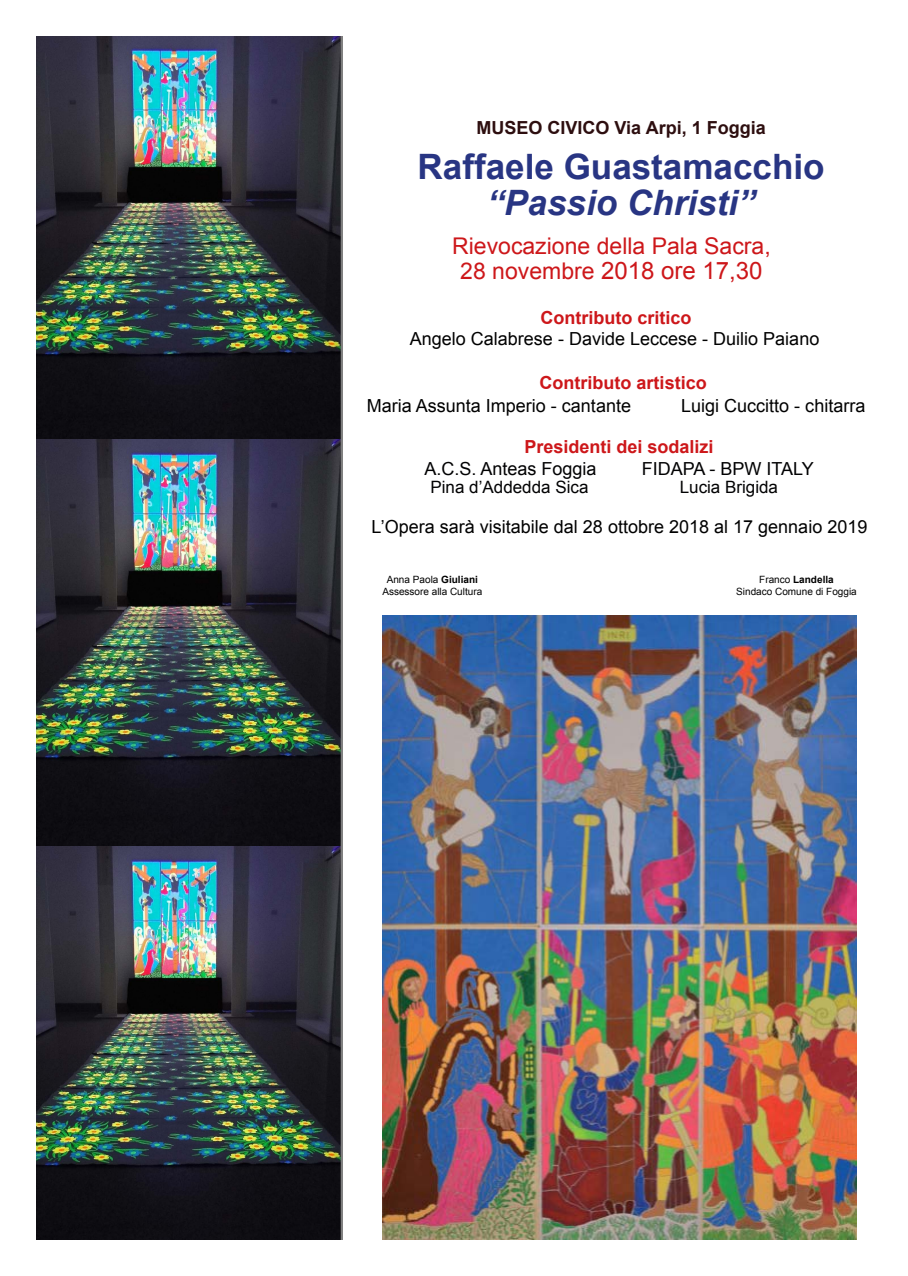
<style>
.page{position:relative;width:908px;height:1276px;background:#fff}
.page>*{position:absolute;margin:0;border:0;box-sizing:border-box;transform-origin:0 0}
.t1{font:700 35px "Arial";color:#283583}
.t2{font:italic 700 35px "Arial";color:#283583}
.t3{font:24px "Arial";color:#cd171a}
.t4{font:23px "Arial";color:#cd171a}
.t5{font:18px "Arial";color:#000}
.t6{font:700 18px "Arial";color:#cd171a}
.t7{font:18px "Arial";color:#020203}
.t8{font:700 18px "Arial";color:#2d0e0f}
.t9{font:17px "Arial";color:#020203}
.t10{font:10px/11.9px "Arial";color:#000;text-align:center}
.s1{font-size:23px}
.s2{font-weight:700}
</style>
<div class="page">
<img style="left:36px;top:36px;width:306px;height:403px">
<img style="left:36px;top:439px;width:306px;height:407px">
<img style="left:36px;top:846px;width:306px;height:394px">
<img style="left:382px;top:616px;width:474px;height:624px">
<p class="t8" style="left:476px;top:115px;width:291px">MUSEO CIVICO Via Arpi, 1 Foggia</p>
<h1 class="t1" style="left:417px;top:143px;width:408px">Raffaele Guastamacchio</h1>
<h1 class="t2" style="left:486px;top:180px;width:270px">“Passio Christi”</h1>
<p class="t4" style="left:452px;top:231px;width:320px">Rievocazione della Pala Sacra,</p>
<h2 class="t3" style="left:460px;top:254px;width:304px"><span class="s1">28 novembre</span> 2018 ore 17,30</h2>
<p class="t6" style="left:540px;top:305px;width:153px">Contributo critico</p>
<p class="t5" style="left:409px;top:327px;width:411px">Angelo Calabrese - Davide Leccese - Duilio Paiano</p>
<p class="t6" style="left:539px;top:371px;width:169px">Contributo artistico</p>
<p class="t5" style="left:366px;top:394px;width:266px">Maria Assunta Imperio - cantante</p>
<p class="t5" style="left:680px;top:394px;width:186px">Luigi Cuccitto - chitarra</p>
<p class="t6" style="left:524px;top:434px;width:191px">Presidenti dei sodalizi</p>
<p class="t7" style="left:424px;top:456px;width:174px">A.C.S. Anteas Foggia</p>
<p class="t7" style="left:641px;top:456px;width:174px">FIDAPA - BPW ITALY</p>
<p class="t9" style="left:430px;top:476px;width:159px">Pina d’Addedda Sica</p>
<p class="t9" style="left:679px;top:476px;width:100px">Lucia Brigida</p>
<p class="t5" style="left:371px;top:515px;width:497px">L’Opera sarà visitabile dal 28 ottobre 2018 al 17 gennaio 2019</p>
<p class="t10" style="left:382px;top:573px;width:101px">Anna Paola <span class="s2">Giuliani<br></span>Assessore alla Cultura</p>
<p class="t10" style="left:735px;top:573px;width:122px">Franco <span class="s2">Landella<br></span>Sindaco Comune di Foggia</p>
</div>
